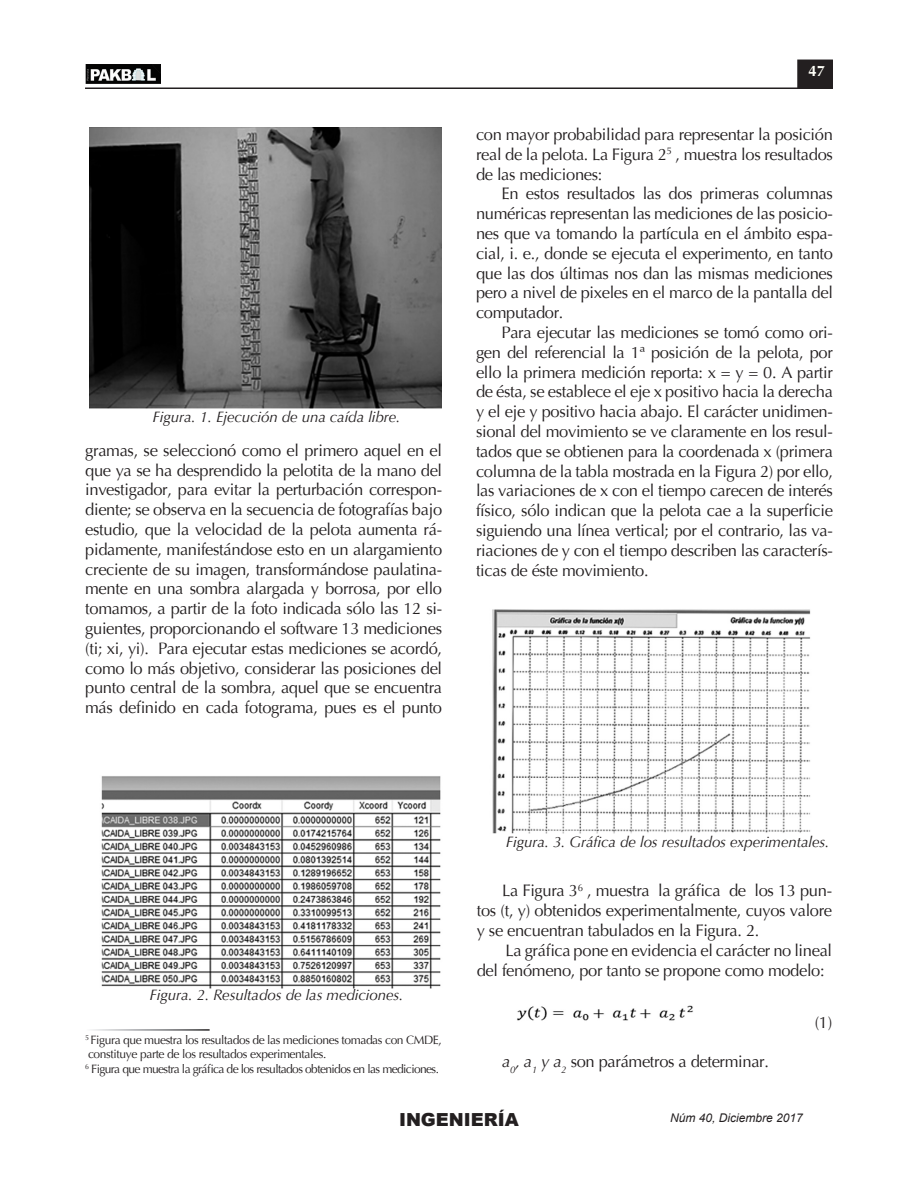
<style>
.page{position:relative;width:918px;height:1188px;background:#fff}
.page>*{position:absolute;margin:0;border:0;box-sizing:border-box;transform-origin:0 0}
.t1{font:900 18px "Arial";color:#231f20}
.Texto_g-sangria-pakb{font:16.5px/19.8px "Optima";letter-spacing:-.02em;color:#231f20;text-align:justify}
.pie_de_fotoygrafico{font:italic 15px "Optima";letter-spacing:-.005em;color:#231f20}
.t2{font:700 15px "Optima";color:#fffff8}
.pie_pagina-pakbal{font:12px "Optima";letter-spacing:-.03em;color:#231f20}
.pie_pagina-pakbal-2{font:12px "Optima";letter-spacing:-.05em;color:#231f20}
.t3{font:italic 12px "Arial";color:#231f20}
.s1{font-style:italic}
</style>
<div class="page">
<hr style="left:85px;top:88px;width:748px;height:1px;background:#231f20">
<div style="left:798px;top:60px;width:34px;height:28px;background:#231f20"></div>
<div style="left:797px;top:60px;width:36px;height:29px;border:1px solid #231f20"></div>
<img style="left:85px;top:65px;width:76px;height:18px">
<img style="left:90px;top:128px;width:352px;height:281px">
<img style="left:101px;top:776px;width:340px;height:212px">
<img style="left:492px;top:609px;width:319px;height:224px">
<img style="left:517px;top:1005px;width:176px;height:16px">
<p class="pie_de_fotoygrafico" style="left:152px;top:407px;width:249px">Figura. 1. Ejecución de una caída libre.</p>
<p class="Texto_g-sangria-pakb" style="left:85px;top:441px;width:358px">gramas, se seleccionó como el primero aquel en el que ya se ha desprendido la pelotita de la mano del investigador, para evitar la perturbación correspon&shy;diente; se observa en la secuencia de fotografías bajo estudio, que la velocidad de la pelota aumenta rá&shy;pidamente, manifestándose esto en un alargamiento creciente de su imagen, transformándose paulatina&shy;mente en una sombra alargada y borrosa, por ello tomamos, a partir de la foto indicada sólo las 12 si&shy;guientes, proporcionando el software 13 mediciones (ti; xi, yi). Para ejecutar estas mediciones se acordó, como lo más objetivo, considerar las posiciones del punto central de la sombra, aquel que se encuentra más definido en cada fotograma, pues es el punto</p>
<p class="t2" style="left:808px;top:62px;width:18px">47</p>
<p class="Texto_g-sangria-pakb" style="left:476px;top:125px;width:358px">con mayor probabilidad para representar la posición real de la pelota. La Figura 2<sup>5</sup> , muestra los resultados de las mediciones:</p>
<p class="Texto_g-sangria-pakb" style="left:476px;top:184px;width:358px;text-indent:26px">En estos resultados las dos primeras columnas numéricas representan las mediciones de las posicio&shy;nes que va tomando la partícula en el ámbito espa&shy;cial, i. e., donde se ejecuta el experimento, en tanto que las dos últimas nos dan las mismas mediciones pero a nivel de pixeles en el marco de la pantalla del computador.</p>
<p class="Texto_g-sangria-pakb" style="left:476px;top:323px;width:358px;text-indent:26px">Para ejecutar las mediciones se tomó como ori&shy;gen del referencial la 1ª posición de la pelota, por ello la primera medición reporta: x = y = 0. A partir de ésta, se establece el eje x positivo hacia la derecha y el eje y positivo hacia abajo. El carácter unidimen&shy;sional del movimiento se ve claramente en los resul&shy;tados que se obtienen para la coordenada x (primera columna de la tabla mostrada en la Figura 2) por ello, las variaciones de x con el tiempo carecen de interés físico, sólo indican que la pelota cae a la superficie siguiendo una línea vertical; por el contrario, las va&shy;riaciones de y con el tiempo describen las caracterís&shy;ticas de éste movimiento.</p>
<p class="pie_de_fotoygrafico" style="left:150px;top:985px;width:255px">Figura. 2. Resultados de las mediciones.</p>
<p class="pie_pagina-pakbal" style="left:85px;top:1032px;width:358px"><sup>5</sup> Figura que muestra los resultados de las mediciones tomadas con CMDE,</p>
<p class="pie_pagina-pakbal" style="left:88px;top:1047px;width:240px">constituye parte de los resultados experimentales.</p>
<p class="pie_pagina-pakbal-2" style="left:85px;top:1061px;width:356px"><sup>6</sup> Figura que muestra la gráfica de los resultados obtenidos en las mediciones.</p>
<p class="pie_de_fotoygrafico" style="left:506px;top:832px;width:325px">Figura. 3. Gráfica de los resultados experimentales.</p>
<p class="Texto_g-sangria-pakb" style="left:477px;top:881px;width:357px;text-indent:26px">La Figura 3<sup>6</sup> , muestra la gráfica de los 13 pun&shy;tos (t, y) obtenidos experimentalmente, cuyos valore y se encuentran tabulados en la Figura. 2.</p>
<p class="Texto_g-sangria-pakb" style="left:477px;top:941px;width:357px;text-indent:29px">La gráfica pone en evidencia el carácter no lineal del fenómeno, por tanto se propone como modelo:</p>
<p class="Texto_g-sangria-pakb" style="left:815px;top:1013px;width:19px">(1)</p>
<p class="Texto_g-sangria-pakb" style="left:502px;top:1052px;width:268px"><span class="s1">a</span><sub>0</sub><span class="s1">, a</span><sub>1</sub> <span class="s1">y a</span><sub>2</sub> son parámetros a determinar.</p>
<p class="t1" style="left:399px;top:1107px;width:121px">INGENIERÍA</p>
<p class="t3" style="left:670px;top:1110px;width:134px">Núm 40, Diciembre 2017</p>
</div>
